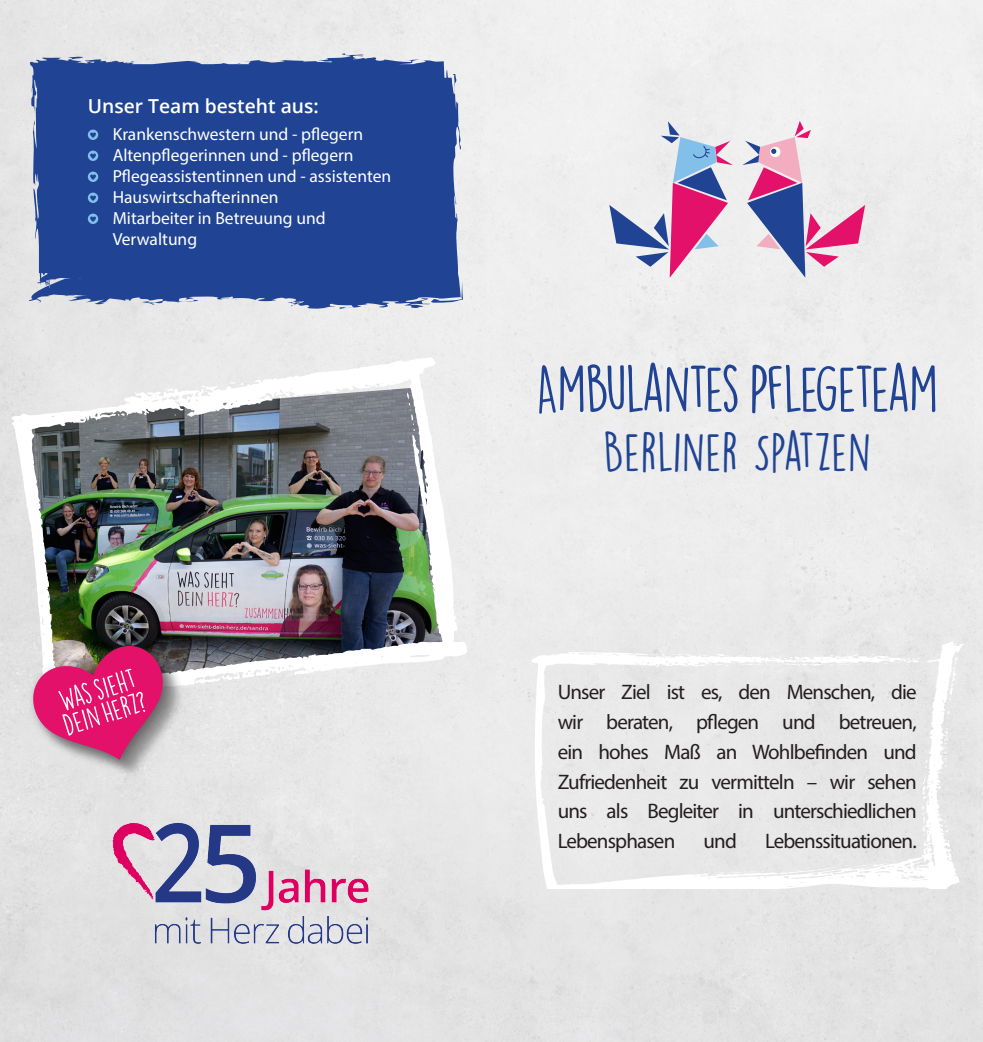
<style>
.page{position:relative;width:983px;height:1042px;background:#fff}
.page>*{position:absolute;margin:0;border:0;box-sizing:border-box;transform-origin:0 0}
.t1{font:59.15px "DK Lemon Yellow Sun";letter-spacing:-.06em;color:#204493}
.t2{font:49.35px "DK Lemon Yellow Sun";color:#204493}
.t3{font:21px/29.8px "Myriad Pro";letter-spacing:-.04em;color:#231f20;text-align:justify}
.t4{font:600 19.25px "Open Sans";color:#fff}
.t5{font:17.5px/21px "Myriad Pro";color:#fff}
</style>
<div class="page">
<img style="left:0;top:0;width:982px;height:1042px">
<svg style="left:24px;top:53px;width:439px;height:256px;background:#35559b"></svg>
<img style="left:9px;top:349px;width:461px;height:368px">
<img style="left:531px;top:634px;width:446px;height:255px">
<img style="left:110px;top:817px;width:271px;height:131px">
<div style="left:88px;top:130px;width:10px;height:10px;background:#83c0e9;border-radius:50%"></div>
<svg style="left:90px;top:132px;width:6px;height:6px"></svg>
<div style="left:88px;top:151px;width:10px;height:10px;background:#83c0e9;border-radius:50%"></div>
<svg style="left:90px;top:153px;width:6px;height:6px"></svg>
<div style="left:88px;top:172px;width:10px;height:10px;background:#83c0e9;border-radius:50%"></div>
<svg style="left:90px;top:174px;width:6px;height:6px"></svg>
<div style="left:88px;top:193px;width:10px;height:10px;background:#83c0e9;border-radius:50%"></div>
<svg style="left:90px;top:195px;width:6px;height:6px"></svg>
<div style="left:88px;top:214px;width:10px;height:10px;background:#83c0e9;border-radius:50%"></div>
<svg style="left:90px;top:216px;width:6px;height:6px"></svg>
<div style="left:26px;top:639px;width:151px;height:133px;background:#231f20;opacity:.45"></div>
<div style="left:36px;top:649px;width:148px;height:131px;background:#231f20;opacity:.4"></div>
<svg style="left:26px;top:642px;width:147px;height:118px;background:#cb618c"></svg>
<svg style="left:609px;top:121px;width:123px;height:157px"></svg>
<svg style="left:742px;top:121px;width:122px;height:157px"></svg>
<p class="t4" style="left:88px;top:92px;width:232px">Unser Team besteht aus:</p>
<p class="t5" style="left:113px;top:123px;width:252px">Krankenschwestern und - pflegern</p>
<p class="t5" style="left:113px;top:144px;width:242px">Altenpflegerinnen und - pflegern</p>
<p class="t5" style="left:113px;top:165px;width:280px">Pflegeassistentinnen und - assistenten</p>
<p class="t5" style="left:113px;top:186px;width:167px">Hauswirtschafterinnen</p>
<p class="t5" style="left:113px;top:207px;width:214px">Mitarbeiter in Betreuung und<br>Verwaltung</p>
<p class="t1" style="left:536px;top:352px;width:403px">AMBULANTES PFLEGETEAM</p>
<p class="t2" style="left:603px;top:421px;width:269px">BERLINER SPATZEN</p>
<p class="t3" style="left:557px;top:677px;width:360px">Unser Ziel ist es, den Menschen, die wir beraten, pflegen und betreuen, ein hohes Maß an Wohlbefinden und Zufriedenheit zu vermitteln – wir sehen uns als Begleiter in unterschiedlichen Lebensphasen</p>
<p class="t3" style="left:703px;top:826px;width:35px">und</p>
<p class="t3" style="left:764px;top:826px;width:153px">Lebenssituationen.</p>
</div>
